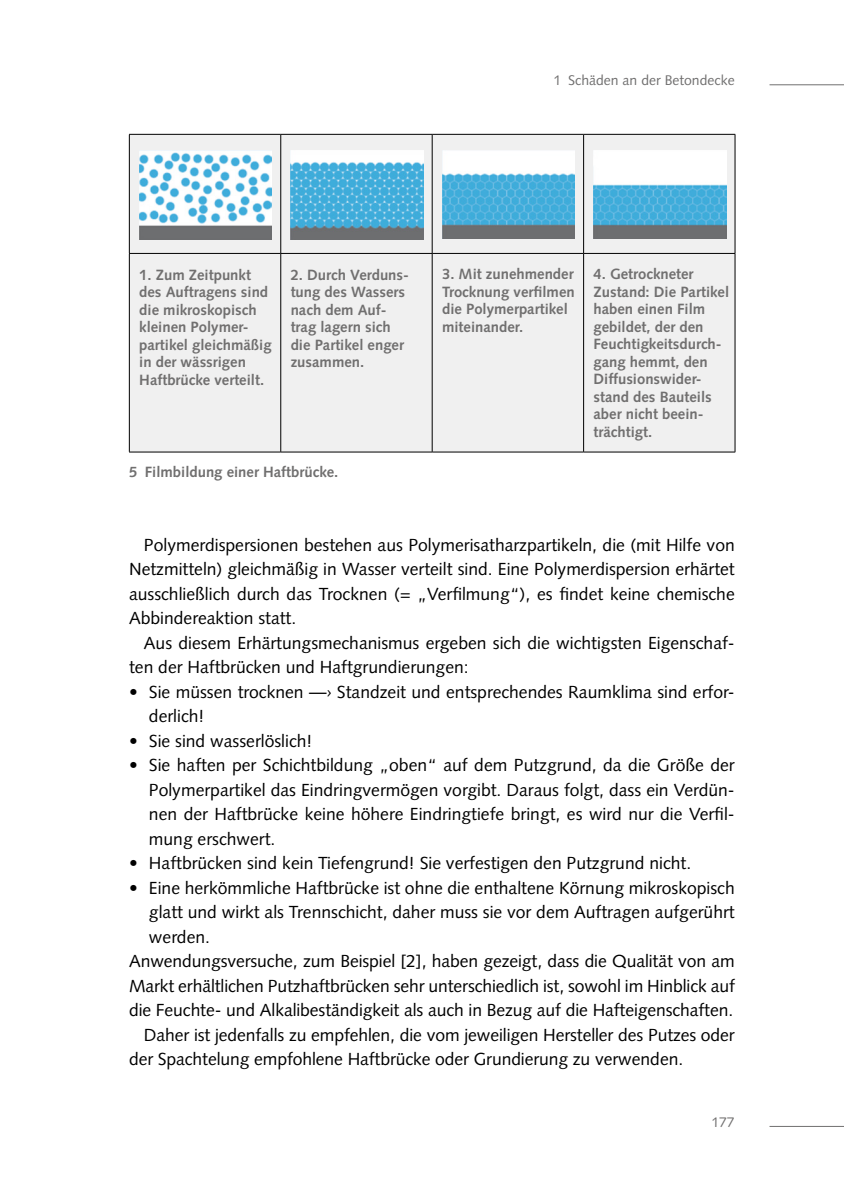
<style>
.page{position:relative;width:844px;height:1191px;background:#fff}
.page>*{position:absolute;margin:0;border:0;box-sizing:border-box;transform-origin:0 0}
.t1{font:17.5px/24.5px "Syntax";color:#000;text-align:justify}
.t2{font:700 14.88px/17.5px "Syntax";color:#706f6f}
.t3{font:14px "Syntax";color:#706f6f}
</style>
<div class="page">
<hr style="left:769px;top:84px;width:74px;height:1px;background:#706f6f">
<hr style="left:769px;top:1126px;width:74px;height:1px;background:#706f6f">
<div style="left:130px;top:135px;width:604px;height:317px;background:#f0f0f0"></div>
<hr style="left:129px;top:134px;width:152px;height:1px;background:#000">
<hr style="left:129px;top:135px;width:1px;height:118px;background:#000">
<hr style="left:281px;top:134px;width:151px;height:1px;background:#000">
<hr style="left:280px;top:135px;width:1px;height:118px;background:#000">
<hr style="left:432px;top:134px;width:151px;height:1px;background:#000">
<hr style="left:432px;top:135px;width:1px;height:118px;background:#000">
<hr style="left:583px;top:134px;width:152px;height:1px;background:#000">
<hr style="left:583px;top:135px;width:1px;height:118px;background:#000">
<hr style="left:734px;top:135px;width:1px;height:118px;background:#000">
<hr style="left:129px;top:253px;width:152px;height:1px;background:#000">
<hr style="left:281px;top:253px;width:151px;height:1px;background:#000">
<hr style="left:432px;top:253px;width:151px;height:1px;background:#000">
<hr style="left:583px;top:253px;width:152px;height:1px;background:#000">
<hr style="left:129px;top:254px;width:1px;height:198px;background:#000">
<hr style="left:280px;top:254px;width:1px;height:198px;background:#000">
<hr style="left:432px;top:254px;width:1px;height:198px;background:#000">
<hr style="left:583px;top:254px;width:1px;height:198px;background:#000">
<hr style="left:734px;top:254px;width:1px;height:198px;background:#000">
<hr style="left:129px;top:452px;width:152px;height:1px;background:#000">
<hr style="left:281px;top:452px;width:151px;height:1px;background:#000">
<hr style="left:432px;top:452px;width:151px;height:1px;background:#000">
<hr style="left:583px;top:452px;width:152px;height:1px;background:#000">
<img style="left:139px;top:151px;width:133px;height:88px">
<img style="left:291px;top:151px;width:132px;height:88px">
<img style="left:442px;top:151px;width:132px;height:87px">
<img style="left:593px;top:151px;width:132px;height:87px">
<p class="t3" style="left:553px;top:72px;width:183px">1 Schäden an der Betondecke</p>
<p class="t2" style="left:139px;top:266px;width:134px">1. Zum Zeitpunkt des Auftragens sind die mikroskopisch kleinen Polymer&shy;partikel gleichmäßig in der wässrigen<br>Haftbrücke verteilt.</p>
<p class="t2" style="left:290px;top:266px;width:120px">2. Durch Verduns&shy;tung des Wassers nach dem Auf&shy;trag lagern sich die Partikel enger zusammen.</p>
<p class="t2" style="left:442px;top:266px;width:134px">3. Mit zunehmender<br>Trocknung verfilmen die Polymerpartikel miteinander.</p>
<p class="t2" style="left:593px;top:266px;width:137px">4. Getrockneter<br>Zustand: Die Partikel haben einen Film gebildet, der den<br>Feuchtigkeitsdurch&shy;gang hemmt, den<br>Diffusionswider&shy;stand des Bauteils aber nicht beein&shy;trächtigt.</p>
<p class="t2" style="left:129px;top:463px;width:211px">5 Filmbildung einer Haftbrücke.</p>
<p class="t1" style="left:129px;top:532px;width:607px;text-indent:15px">Polymerdispersionen bestehen aus Polymerisatharzpartikeln, die (mit Hilfe von Netzmitteln) gleichmäßig in Wasser verteilt sind. Eine Polymerdispersion erhärtet ausschließlich durch das Trocknen (= „Verfilmung“), es findet keine chemische Abbindereaktion statt.</p>
<p class="t1" style="left:129px;top:630px;width:607px;text-indent:15px">Aus diesem Erhärtungsmechanismus ergeben sich die wichtigsten Eigenschaf&shy;ten der Haftbrücken und Haftgrundierungen:</p>
<p class="t1" style="left:149px;top:679px;width:587px;text-indent:-20px">• Sie müssen trocknen —› Standzeit und entsprechendes Raumklima sind erfor&shy;derlich!</p>
<p class="t1" style="left:129px;top:728px;width:185px">• Sie sind wasserlöslich!</p>
<p class="t1" style="left:149px;top:753px;width:587px;text-indent:-20px">• Sie haften per Schichtbildung „oben“ auf dem Putzgrund, da die Größe der Polymerpartikel das Eindringvermögen vorgibt. Daraus folgt, dass ein Verdün&shy;nen der Haftbrücke keine höhere Eindringtiefe bringt, es wird nur die Verfil&shy;mung erschwert.</p>
<p class="t1" style="left:129px;top:851px;width:563px">• Haftbrücken sind kein Tiefengrund! Sie verfestigen den Putzgrund nicht.</p>
<p class="t1" style="left:129px;top:875px;width:607px">• Eine herkömmliche Haftbrücke ist ohne die enthaltene Körnung mikroskopisch</p>
<p class="t1" style="left:149px;top:900px;width:587px">glatt und wirkt als Trennschicht, daher muss sie vor dem Auftragen aufgerührt</p>
<p class="t1" style="left:149px;top:924px;width:63px">werden.</p>
<p class="t1" style="left:129px;top:949px;width:607px">Anwendungsversuche, zum Beispiel [2], haben gezeigt, dass die Qualität von am</p>
<p class="t1" style="left:129px;top:973px;width:607px">Markt erhältlichen Putzhaftbrücken sehr unterschiedlich ist, sowohl im Hinblick auf</p>
<p class="t1" style="left:129px;top:998px;width:605px">die Feuchte- und Alkalibeständigkeit als auch in Bezug auf die Hafteigenschaften.</p>
<p class="t1" style="left:144px;top:1022px;width:592px">Daher ist jedenfalls zu empfehlen, die vom jeweiligen Hersteller des Putzes oder</p>
<p class="t1" style="left:129px;top:1047px;width:555px">der Spachtelung empfohlene Haftbrücke oder Grundierung zu verwenden.</p>
<p class="t3" style="left:711px;top:1113px;width:25px">177</p>
</div>
